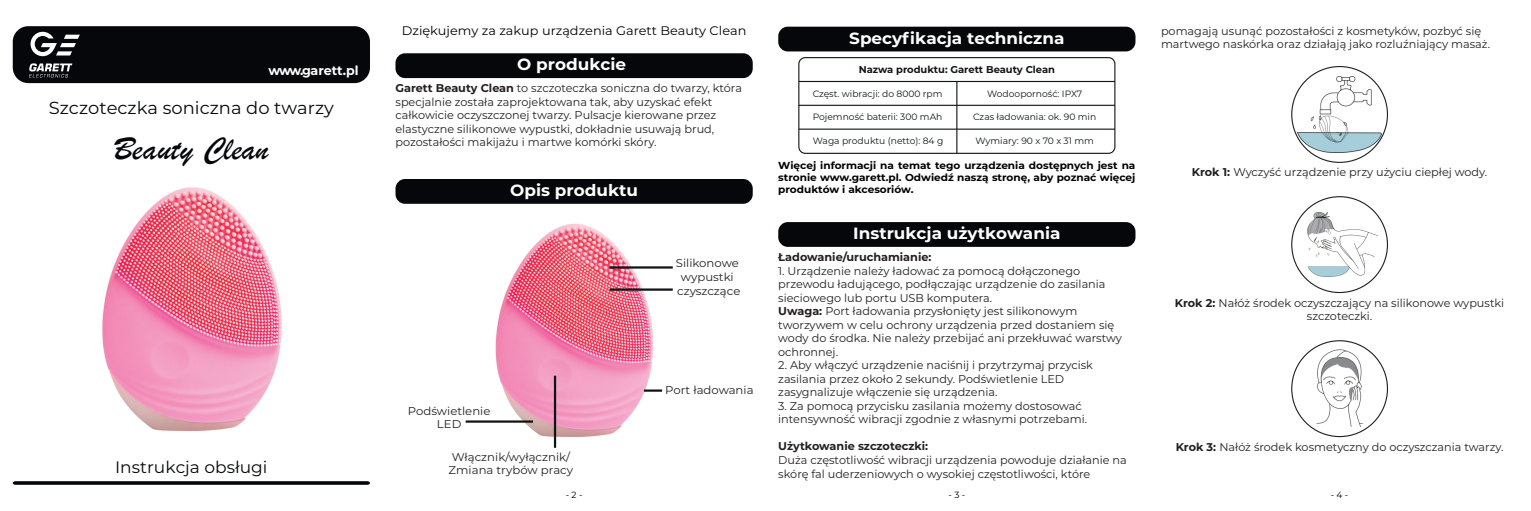
<style>
.page{position:relative;width:1531px;height:511px;background:#fff}
.page>*{position:absolute;margin:0;border:0;box-sizing:border-box;transform-origin:0 0}
.t1{font:33.07px "Brush Script";color:#06070b;scale:1.04 1}
.t2{font:17.32px "Montserrat";color:#06070b}
.t3{font:16.65px "Montserrat";color:#06070b}
.t4{font:700 16.2px "Montserrat";color:#fff;scale:1.04 1}
.t5{font:700 12.83px "Montserrat";color:#fff}
.t6{font:12.38px "Montserrat";color:#000001;scale:1.04 1}
.t7{font:11.25px/13.5px "Montserrat";color:#231f20}
.t8{font:11.25px/13.5px "Montserrat";color:#231f20;text-align:center;scale:1.04 1}
.t9{font:700 11.25px "Montserrat";color:#231f20}
.t10{font:700 10.12px/12.2px "Montserrat";color:#000001;text-align:justify;scale:1.04 1}
.t11{font:700 9.9px "Montserrat";color:#111416}
.t12{font:9.22px "Montserrat";color:#111416}
.s1{font-weight:700}
</style>
<div class="page">
<div style="left:13px;top:26px;width:357px;height:57px;background:#06070b;border-radius:16px"></div>
<svg style="left:29px;top:32px;width:51px;height:45px"></svg>
<svg style="left:13px;top:481px;width:357px;height:3px"></svg>
<img style="left:102px;top:187px;width:180px;height:245px">
<div style="left:395px;top:53px;width:358px;height:25px;background:#06070b;border-radius:10px"></div>
<div style="left:395px;top:179px;width:358px;height:24px;background:#06070b;border-radius:10px"></div>
<img style="left:491px;top:223px;width:166px;height:220px">
<hr style="left:554px;top:375px;width:2px;height:72px;background:#111416">
<hr style="left:466px;top:420px;width:67px;height:2px;background:#111416">
<hr style="left:609px;top:266px;width:64px;height:2px;background:#111416">
<hr style="left:609px;top:288px;width:64px;height:2px;background:#111416">
<svg style="left:644px;top:389px;width:18px;height:2px"></svg>
<div style="left:778px;top:27px;width:357px;height:24px;background:#06070b;border-radius:10px"></div>
<div style="left:798px;top:57px;width:317px;height:97px;border:1px solid #111416;border-radius:6px"></div>
<hr style="left:799px;top:81px;width:316px;height:1px;background:#111416">
<hr style="left:799px;top:105px;width:316px;height:1px;background:#111416">
<hr style="left:956px;top:81px;width:1px;height:72px;background:#111416">
<hr style="left:799px;top:128px;width:316px;height:2px;background:#111416">
<div style="left:778px;top:222px;width:357px;height:25px;background:#06070b;border-radius:10px"></div>
<img style="left:1307px;top:212px;width:70px;height:64px">
<img style="left:1316px;top:345px;width:52px;height:82px">
<img style="left:1296px;top:76px;width:85px;height:77px">
<div style="left:1330px;top:125px;width:12px;height:7px;background:#fff"></div>
<p class="t5" style="left:268px;top:61px;width:92px">www.garett.pl</p>
<h2 class="t2" style="left:49px;top:96px;width:287px">Szczoteczka soniczna do twarzy</h2>
<h1 class="t1" style="left:114px;top:128px;width:150px">Beauty Clean</h1>
<h3 class="t3" style="left:115px;top:455px;width:154px">Instrukcja obsługi</h3>
<p class="t6" style="left:402px;top:22px;width:333px">Dziękujemy za zakup urządzenia Garett Beauty Clean</p>
<h3 class="t4" style="left:517px;top:53px;width:106px">O produkcie</h3>
<p class="t7" style="left:395px;top:81px;width:348px"><span class="s1">Garett Beauty Clean</span> to szczoteczka soniczna do twarzy, która specjalnie została zaprojektowana tak, aby uzyskać efekt całkowicie oczyszczonej twarzy. Pulsacje kierowane przez elastyczne silikonowe wypustki, dokładnie usuwają brud, pozostałości makijażu i martwe komórki skóry.</p>
<h3 class="t4" style="left:510px;top:178px;width:124px">Opis produktu</h3>
<p class="t8" style="left:676px;top:256px;width:64px">Silikonowe wypustki czyszczące</p>
<p class="t8" style="left:408px;top:403px;width:81px">Podświetlenie<br>LED</p>
<p class="t8" style="left:449px;top:449px;width:121px;text-align:left">Włącznik/wyłącznik/<br>Zmiana trybów pracy</p>
<p class="t8" style="left:665px;top:383px;width:86px">Port ładowania</p>
<h3 class="t4" style="left:849px;top:26px;width:208px">Specyfikacja techniczna</h3>
<p class="t11" style="left:859px;top:62px;width:198px">Nazwa produktu: Garett Beauty Clean</p>
<p class="t12" style="left:813px;top:87px;width:131px">Częst. wibracji: do 8000 rpm</p>
<p class="t12" style="left:987px;top:87px;width:97px">Wodooporność: IPX7</p>
<p class="t12" style="left:813px;top:110px;width:131px">Pojemność baterii: 300 mAh</p>
<p class="t12" style="left:973px;top:110px;width:125px">Czas ładowania: ok. 90 min</p>
<p class="t12" style="left:813px;top:134px;width:132px">Waga produktu (netto): 84 g</p>
<p class="t12" style="left:975px;top:134px;width:120px">Wymiary: 90 x 70 x 31 mm</p>
<p class="t10" style="left:778px;top:159px;width:345px">Więcej informacji na temat tego urządzenia dostępnych jest na stronie www.garett.pl. Odwiedź naszą stronę, aby poznać więcej produktów i akcesoriów.</p>
<h3 class="t4" style="left:853px;top:221px;width:201px">Instrukcja użytkowania</h3>
<p class="t9" style="left:778px;top:249px;width:155px">Ładowanie/uruchamianie:</p>
<p class="t7" style="left:778px;top:263px;width:345px">1. Urządzenie należy ładować za pomocą dołączonego przewodu ładującego, podłączając urządzenie do zasilania sieciowego lub portu USB komputera.<br><span class="s1">Uwaga:</span> Port ładowania przysłonięty jest silikonowym tworzywem w celu ochrony urządzenia przed dostaniem się wody do środka. Nie należy przebijać ani przekłuwać warstwy ochronnej.</p>
<p class="t7" style="left:778px;top:358px;width:316px">2. Aby włączyć urządzenie naciśnij i przytrzymaj przycisk zasilania przez około 2 sekundy. Podświetlenie LED zasygnalizuje włączenie się urządzenia.</p>
<p class="t7" style="left:778px;top:398px;width:310px">3. Za pomocą przycisku zasilania możemy dostosować intensywność wibracji zgodnie z własnymi potrzebami.</p>
<p class="t9" style="left:778px;top:438px;width:151px">Użytkowanie szczoteczki:</p>
<p class="t7" style="left:778px;top:452px;width:350px">Duża częstotliwość wibracji urządzenia powoduje działanie na skórę fal uderzeniowych o wysokiej częstotliwości, które</p>
<p class="t7" style="left:1161px;top:23px;width:331px">pomagają usunąć pozostałości z kosmetyków, pozbyć się martwego naskórka oraz działają jako rozluźniający masaż.</p>
<p class="t7" style="left:1192px;top:165px;width:297px"><span class="s1">Krok 1:</span> Wyczyść urządzenie przy użyciu ciepłej wody.</p>
<p class="t7" style="left:1175px;top:295px;width:331px;text-align:center"><span class="s1">Krok 2:</span> Nałóż środek oczyszczający na silikonowe wypustki szczoteczki.</p>
<p class="t7" style="left:1175px;top:439px;width:329px"><span class="s1">Krok 3:</span> Nałóż środek kosmetyczny do oczyszczania twarzy.</p>
</div>
